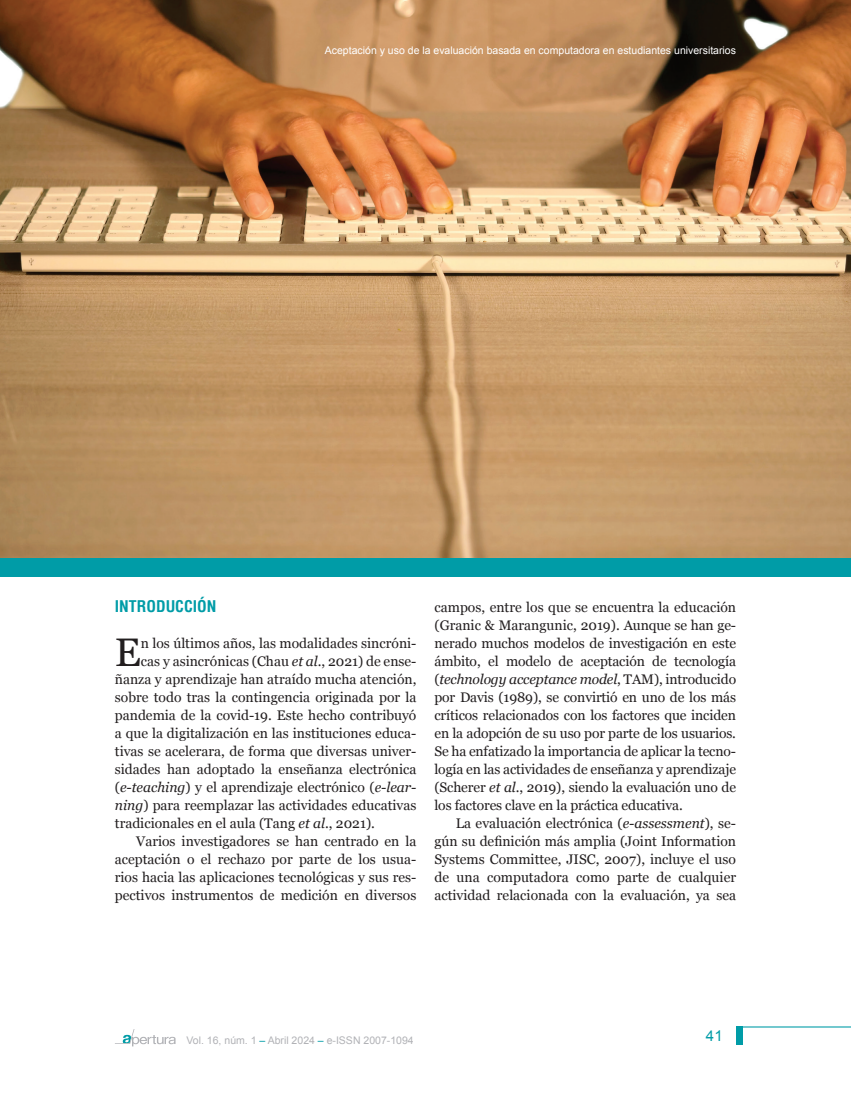
<style>
.page{position:relative;width:851px;height:1106px;background:#fff}
.page>*{position:absolute;margin:0;border:0;box-sizing:border-box;transform-origin:0 0}
.t1{font:39.9px "Georgia";color:#221e1f}
.t2{font:700 condensed 15.75px "Helvetica";color:#009ca7}
.t3{font:15px "Arial";color:#009ca7}
.t4{font:13.8px/18px "Georgia";color:#221e1f;text-align:justify}
.t5{font:10.5px "Arial";color:#fff}
.t6{font:10.5px "Arial";color:#b1b2b6}
.s1{font-style:italic}
.s2{color:#009ca7}
</style>
<div class="page">
<svg style="left:115px;top:1029px;width:60px;height:17px"></svg>
<hr style="left:738px;top:1026px;width:112px;height:1px;background:#009ca7">
<div style="left:736px;top:1026px;width:6px;height:18px;background:#009ca7"></div>
<img style="left:0;top:0;width:850px;height:558px">
<div style="left:0;top:558px;width:850px;height:18px;background:#009ca7"></div>
<p class="t5" style="left:325px;top:43px;width:412px">Aceptación y uso de la evaluación basada en computadora en estudiantes universitarios</p>
<p class="t2" style="left:115px;top:596px;width:103px">INTRODUCCIÓN</p>
<h1 class="t1" style="left:115px;top:623px;width:28px">E</h1>
<p class="t4" style="left:141px;top:634px;width:277px">n los últimos años, las modalidades sincróni-</p>
<p class="t4" style="left:141px;top:652px;width:277px">cas y asincrónicas (Chau <span class="s1">et al</span>., 2021) de ense-</p>
<p class="t4" style="left:115px;top:670px;width:303px">ñanza y aprendizaje han atraído mucha atención,</p>
<p class="t4" style="left:115px;top:688px;width:303px">sobre todo tras la contingencia originada por la</p>
<p class="t4" style="left:115px;top:706px;width:303px">pandemia de la covid-19. Este hecho contribuyó</p>
<p class="t4" style="left:115px;top:724px;width:303px">a que la digitalización en las instituciones educa-</p>
<p class="t4" style="left:115px;top:742px;width:303px">tivas se acelerara, de forma que diversas univer-</p>
<p class="t4" style="left:115px;top:760px;width:303px">sidades han adoptado la enseñanza electrónica</p>
<p class="t4" style="left:115px;top:778px;width:303px">(<span class="s1">e-teaching</span>) y el aprendizaje electrónico (<span class="s1">e-lear-</span></p>
<p class="t4" style="left:115px;top:796px;width:303px"><span class="s1">ning</span>) para reemplazar las actividades educativas</p>
<p class="t4" style="left:115px;top:814px;width:261px">tradicionales en el aula (Tang <span class="s1">et al</span>., 2021).</p>
<p class="t4" style="left:136px;top:832px;width:282px">Varios investigadores se han centrado en la</p>
<p class="t4" style="left:115px;top:850px;width:303px">aceptación o el rechazo por parte de los usua-</p>
<p class="t4" style="left:115px;top:868px;width:303px">rios hacia las aplicaciones tecnológicas y sus res-</p>
<p class="t4" style="left:115px;top:886px;width:303px">pectivos instrumentos de medición en diversos</p>
<p class="t4" style="left:434px;top:598px;width:303px">campos, entre los que se encuentra la educación (Granic &amp; Marangunic, 2019). Aunque se han ge&shy;nerado muchos modelos de investigación en este ámbito, el modelo de aceptación de tecnología (<span class="s1">technology acceptance model</span>, TAM), introducido por Davis (1989), se convirtió en uno de los más críticos relacionados con los factores que inciden en la adopción de su uso por parte de los usuarios.<br>Se ha enfatizado la importancia de aplicar la tecno&shy;logía en las actividades de enseñanza y aprendizaje (Scherer <span class="s1">et al</span>., 2019), siendo la evaluación uno de los factores clave en la práctica educativa.</p>
<p class="t4" style="left:434px;top:814px;width:303px;text-indent:21px">La evaluación electrónica (<span class="s1">e-assessment</span>), se&shy;gún su definición más amplia (Joint Information Systems Committee, JISC, 2007), incluye el uso de una computadora como parte de cualquier actividad relacionada con la evaluación, ya sea</p>
<p class="t6" style="left:186px;top:1033px;width:229px">Vol. 16, núm. 1 <span class="s2">–</span> Abril 2024 <span class="s2">–</span> e-ISSN 2007-1094</p>
<p class="t3" style="left:705px;top:1026px;width:18px">41</p>
</div>
